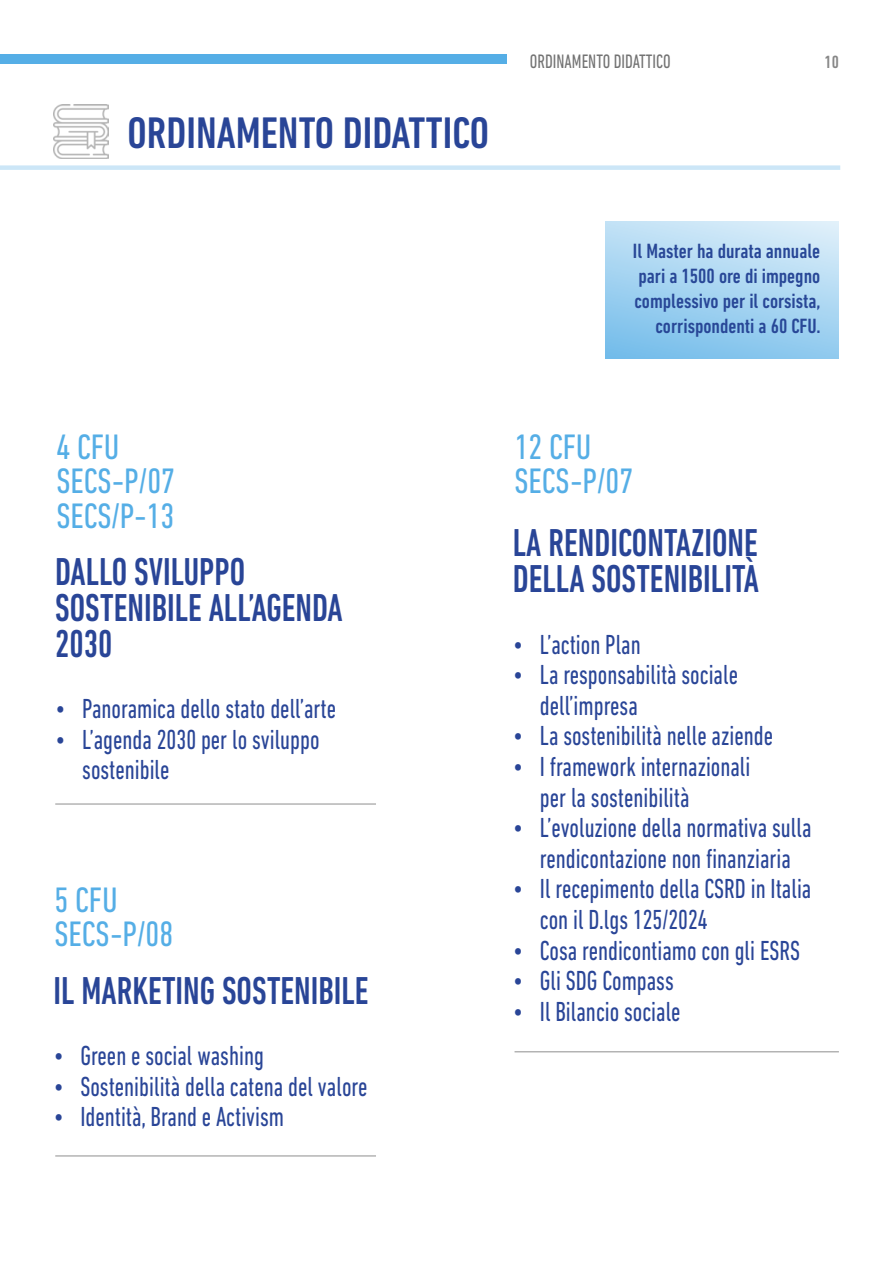
<style>
.page{position:relative;width:893px;height:1263px;background:#fff}
.page>*{position:absolute;margin:0;border:0;box-sizing:border-box;transform-origin:0 0}
.t1{font:500 condensed 45px "DIN Next LT Pro";color:#294597}
.t2{font:500 condensed 39.6px/36px "DIN Next LT Pro";color:#294597;scale:.91 1}
.t3{font:condensed 36px/34.5px "DIN Next LT Pro";color:#55aee6}
.t4{font:condensed 28.05px/30.6px "DIN Next LT Pro";color:#294597;scale:.91 1}
.t5{font:500 condensed 21px/25.2px "DIN Next LT Pro";color:#284797;text-align:right}
.t6{font:condensed 19.8px "DIN Next LT Pro";color:#737373;scale:.91 1}
.t7{font:500 condensed 18px "DIN Next LT Pro";color:#878787}
</style>
<div class="page">
<svg style="left:606px;top:221px;width:233px;height:138px;background:#a9d5f1"></svg>
<hr style="left:514px;top:1051px;width:325px;height:1px;background:#000">
<img style="left:53px;top:104px;width:55px;height:55px">
<hr style="left:55px;top:803px;width:321px;height:2px;background:#000">
<svg style="left:0;top:165px;width:840px;height:5px;background:#d1e8f7"></svg>
<div style="left:0;top:54px;width:507px;height:10px;background:#55aee6"></div>
<hr style="left:55px;top:1155px;width:321px;height:2px;background:#000">
<h1 class="t1" style="left:128px;top:107px;width:363px">ORDINAMENTO DIDATTICO</h1>
<p class="t6" style="left:530px;top:50px;width:156px">ORDINAMENTO DIDATTICO</p>
<p class="t7" style="left:825px;top:51px;width:16px">10</p>
<p class="t5" style="left:633px;top:238px;width:189px">Il Master ha durata annuale pari a 1500 ore di impegno complessivo per il corsista, corrispondenti a 60 CFU.</p>
<p class="t3" style="left:56px;top:429px;width:120px">4 CFU<br>SECS-P/07<br>SECS/P-13</p>
<h2 class="t2" style="left:55px;top:553px;width:317px">DALLO SVILUPPO<br>SOSTENIBILE ALL’AGENDA<br>2030</h2>
<p class="t4" style="left:55px;top:693px;width:310px">• Panoramica dello stato dell’arte</p>
<p class="t4" style="left:82px;top:724px;width:262px;text-indent:-27px">• L’agenda 2030 per lo sviluppo sostenibile</p>
<p class="t3" style="left:55px;top:882px;width:120px">5 CFU<br>SECS-P/08</p>
<h2 class="t2" style="left:53px;top:972px;width:348px">IL MARKETING SOSTENIBILE</h2>
<p class="t4" style="left:53px;top:1040px;width:233px">• Green e social washing</p>
<p class="t4" style="left:53px;top:1071px;width:347px">• Sostenibilità della catena del valore</p>
<p class="t4" style="left:53px;top:1101px;width:255px">• Identità, Brand e Activism</p>
<p class="t3" style="left:514px;top:429px;width:120px">12 CFU<br>SECS-P/07</p>
<h2 class="t2" style="left:513px;top:525px;width:272px">LA RENDICONTAZIONE<br>DELLA SOSTENIBILITÀ</h2>
<p class="t4" style="left:513px;top:629px;width:142px">• L’action Plan</p>
<p class="t4" style="left:540px;top:659px;width:219px;text-indent:-27px">• La responsabilità sociale dell’impresa</p>
<p class="t4" style="left:513px;top:720px;width:287px">• La sostenibilità nelle aziende</p>
<p class="t4" style="left:540px;top:751px;width:233px;text-indent:-27px">• I framework internazionali per la sostenibilità</p>
<p class="t4" style="left:513px;top:812px;width:330px;text-align:center">• L’evoluzione della normativa sulla rendicontazione non finanziaria</p>
<p class="t4" style="left:540px;top:873px;width:300px;text-indent:-27px">• Il recepimento della CSRD in Italia con il D.lgs 125/2024</p>
<p class="t4" style="left:513px;top:935px;width:317px">• Cosa rendicontiamo con gli ESRS</p>
<p class="t4" style="left:513px;top:965px;width:178px">• Gli SDG Compass</p>
<p class="t4" style="left:513px;top:996px;width:186px">• Il Bilancio sociale</p>
</div>
